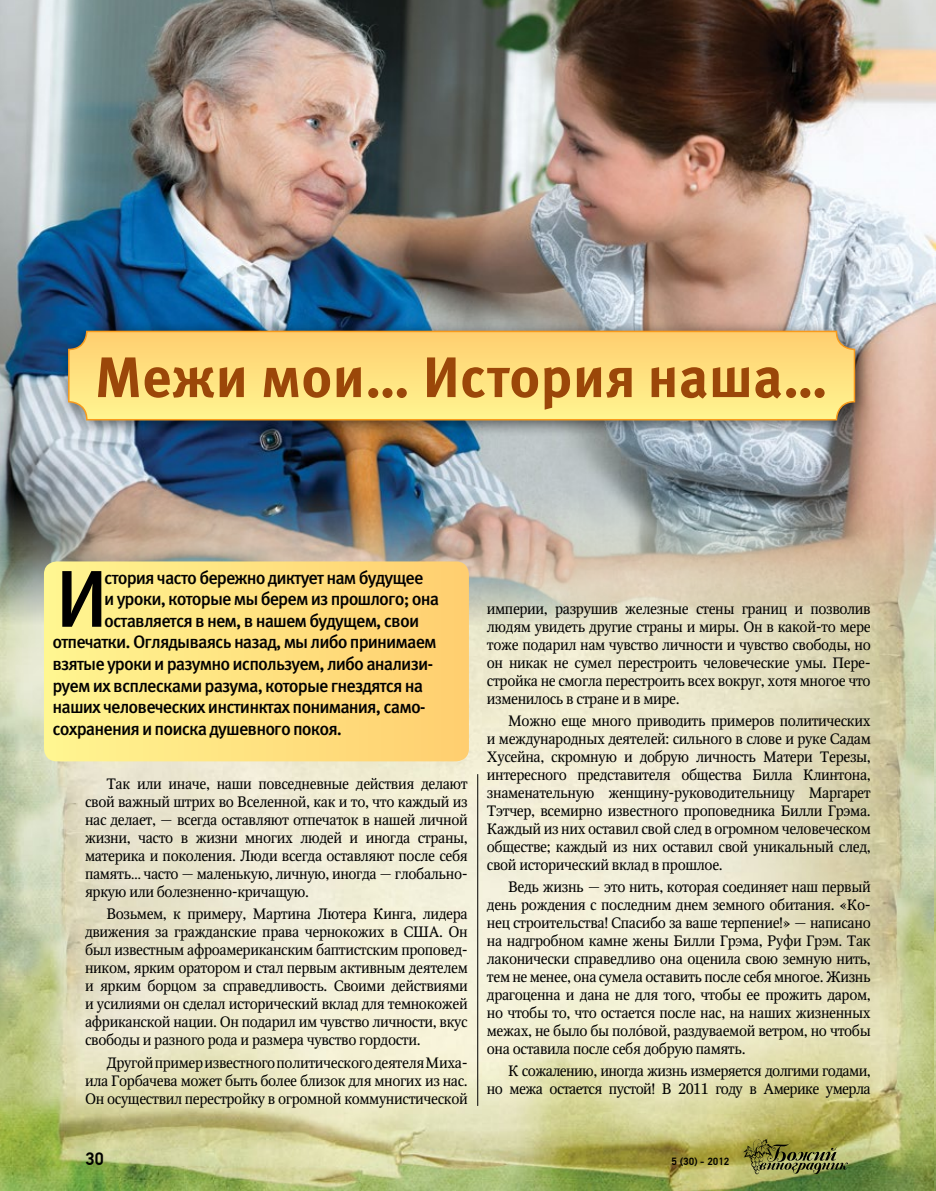
<style>
.page{position:relative;width:936px;height:1191px;background:#fff}
.page>*{position:absolute;margin:0;border:0;box-sizing:border-box;transform-origin:0 0}
.t1{font:500 80.4px "Meta Pro";color:#000}
.t2{font:700 57px "Meta Pro";color:#9b4709}
.t3{font:500 18px "Meta Pro";letter-spacing:-.05em;color:#000}
.t4{font:500 18px "PF Din Text Pro";color:#000}
.t5{font:15px/18px "Octava";letter-spacing:-.025em;color:#000;text-align:justify}
.t6{font:500 10.5px "PF Din Text Pro";color:#000}
</style>
<div class="page">
<img style="left:0;top:624px;width:934px;height:567px">
<img style="left:934px;top:624px;width:1px;height:567px">
<img style="left:0;top:0;width:935px;height:624px">
<div style="left:57px;top:319px;width:815px;height:119px;background:#000;opacity:.58"></div>
<svg style="left:69px;top:331px;width:785px;height:89px;background:#fce080"></svg>
<div style="left:68px;top:331px;width:787px;height:89px;border:2px solid #f99b1c;border-radius:18px"></div>
<svg style="left:44px;top:561px;width:425px;height:200px;background:#fee180"></svg>
<hr style="left:477px;top:774px;width:1px;height:332px;background:#000">
<svg style="left:743px;top:1138px;width:104px;height:36px;background:#848541"></svg>
<h2 class="t2" style="left:95px;top:341px;width:734px">Межи мои… История наша…</h2>
<h1 class="t1" style="left:55px;top:548px;width:54px">И</h1>
<p class="t3" style="left:104px;top:566px;width:321px">стория часто бережно диктует нам будущее</p>
<p class="t3" style="left:104px;top:587px;width:336px">и уроки, которые мы берем из прошлого; она</p>
<p class="t3" style="left:104px;top:609px;width:316px">оставляется в нем, в нашем будущем, свои</p>
<p class="t3" style="left:52px;top:630px;width:386px">отпечатки. Оглядываясь назад, мы либо принимаем</p>
<p class="t3" style="left:52px;top:652px;width:382px">взятые уроки и разумно используем, либо анализи-</p>
<p class="t3" style="left:52px;top:674px;width:372px">руем их всплесками разума, которые гнездятся на</p>
<p class="t3" style="left:52px;top:695px;width:373px">наших человеческих инстинктах понимания, само-</p>
<p class="t3" style="left:52px;top:717px;width:291px">сохранения и поиска душевного покоя.</p>
<p class="t5" style="left:85px;top:775px;width:384px;text-indent:21px">Так или иначе, наши повседневные действия делают свой важный штрих во Вселенной, как и то, что каждый из нас делает, — всегда оставляют отпечаток в нашей личной жизни, часто в жизни многих людей и иногда страны, материка и поколения. Люди всегда оставляют после себя память… часто — маленькую, личную, иногда — глобально&shy;яркую или болезненно-кричащую.</p>
<p class="t5" style="left:85px;top:905px;width:384px;text-indent:21px">Возьмем, к примеру, Мартина Лютера Кинга, лидера движения за гражданские права чернокожих в США. Он был известным афроамериканским баптистским проповед&shy;ником, ярким оратором и стал первым активным деятелем и ярким борцом за справедливость. Своими действиями и усилиями он сделал исторический вклад для темнокожей африканской нации. Он подарил им чувство личности, вкус свободы и разного рода и размера чувство гордости.</p>
<p class="t5" style="left:85px;top:1053px;width:384px;text-indent:21px">Другой пример известного политического деятеля Миха&shy;ила Горбачева может быть более близок для многих из нас.<br>Он осуществил перестройку в огромной коммунистической</p>
<p class="t5" style="left:487px;top:599px;width:385px">империи, разрушив железные стены границ и позволив людям увидеть другие страны и миры. Он в какой-то мере тоже подарил нам чувство личности и чувство свободы, но он никак не сумел перестроить человеческие умы. Пере&shy;стройка не смогла перестроить всех вокруг, хотя многое что изменилось в стране и в мире.</p>
<p class="t5" style="left:487px;top:711px;width:385px;text-indent:21px">Можно еще много приводить примеров политических и международных деятелей: сильного в слове и руке Садам Хусейна, скромную и добрую личность Матери Терезы, интересного представителя общества Билла Клинтона, знаменательную женщину-руководительницу Маргарет Тэтчер, всемирно известного проповедника Билли Грэма.<br>Каждый из них оставил свой след в огромном человеческом обществе; каждый из них оставил свой уникальный след, свой исторический вклад в прошлое.</p>
<p class="t5" style="left:487px;top:878px;width:385px;text-indent:21px">Ведь жизнь — это нить, которая соединяет наш первый день рождения с последним днем земного обитания. «Ко&shy;нец строительства! Спасибо за ваше терпение!» — написано на надгробном камне жены Билли Грэма, Руфи Грэм. Так лаконически справедливо она оценила свою земную нить, тем не менее, она сумела оставить после себя многое. Жизнь драгоценна и дана не для того, чтобы ее прожить даром, но чтобы то, что остается после нас, на наших жизненных межах, не было бы полóвой, раздуваемой ветром, но чтобы она оставила после себя добрую память.</p>
<p class="t5" style="left:487px;top:1062px;width:385px;text-align:right">К сожалению, иногда жизнь измеряется долгими годами,<br>но межа остается пустой! В 2011 году в Америке умерла</p>
<p class="t4" style="left:85px;top:1147px;width:20px">30</p>
<p class="t6" style="left:671px;top:1154px;width:59px">5 (30) - 2012</p>
</div>
